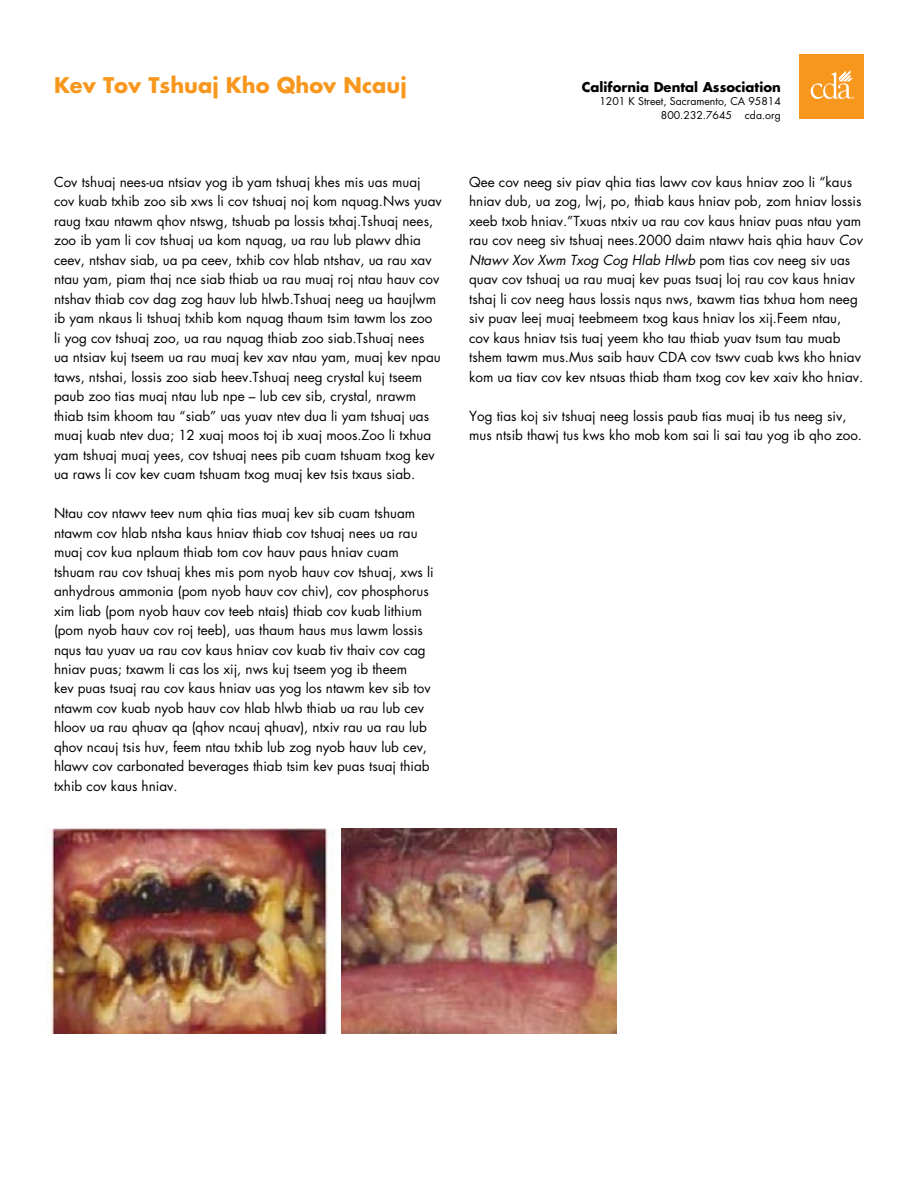
<style>
.page{position:relative;width:918px;height:1188px;background:#fff}
.page>*{position:absolute;margin:0;border:0;box-sizing:border-box;transform-origin:0 0}
.t1{font:700 21px "Futura Std";color:#f8971d}
.t2{font:13.5px/19.5px "Futura Std";color:#000}
.t3{font:700 13.2px "Futura Std";color:#000}
.t4{font:10.5px/13.5px "Futura Std";color:#000;text-align:right}
.t5{font:3.3px "Arial";color:#fff}
.s1{font-style:italic}
</style>
<div class="page">
<div style="left:799px;top:54px;width:65px;height:65px;background:#f8971d"></div>
<svg style="left:811px;top:70px;width:42px;height:29px"></svg>
<img style="left:49px;top:828px;width:285px;height:206px">
<img style="left:341px;top:828px;width:276px;height:206px">
<h1 class="t1" style="left:54px;top:75px;width:354px">Kev Tov Tshuaj Kho Qhov Ncauj</h1>
<p class="t2" style="left:54px;top:173px;width:389px">Cov tshuaj nees-ua ntsiav yog ib yam tshuaj khes mis uas muaj cov kuab txhib zoo sib xws li cov tshuaj noj kom nquag.Nws yuav raug txau ntawm qhov ntswg, tshuab pa lossis txhaj.Tshuaj nees, zoo ib yam li cov tshuaj ua kom nquag, ua rau lub plawv dhia ceev, ntshav siab, ua pa ceev, txhib cov hlab ntshav, ua rau xav ntau yam, piam thaj nce siab thiab ua rau muaj roj ntau hauv cov ntshav thiab cov dag zog hauv lub hlwb.Tshuaj neeg ua haujlwm ib yam nkaus li tshuaj txhib kom nquag thaum tsim tawm los zoo li yog cov tshuaj zoo, ua rau nquag thiab zoo siab.Tshuaj nees ua ntsiav kuj tseem ua rau muaj kev xav ntau yam, muaj kev npau taws, ntshai, lossis zoo siab heev.Tshuaj neeg crystal kuj tseem paub zoo tias muaj ntau lub npe – lub cev sib, crystal, nrawm thiab tsim khoom tau “siab” uas yuav ntev dua li yam tshuaj uas muaj kuab ntev dua; 12 xuaj moos toj ib xuaj moos.Zoo li txhua yam tshuaj muaj yees, cov tshuaj nees pib cuam tshuam txog kev ua raws li cov kev cuam tshuam txog muaj kev tsis txaus siab.</p>
<p class="t2" style="left:54px;top:504px;width:381px">Ntau cov ntawv teev num qhia tias muaj kev sib cuam tshuam ntawm cov hlab ntsha kaus hniav thiab cov tshuaj nees ua rau muaj cov kua nplaum thiab tom cov hauv paus hniav cuam tshuam rau cov tshuaj khes mis pom nyob hauv cov tshuaj, xws li anhydrous ammonia (pom nyob hauv cov chiv), cov phosphorus xim liab (pom nyob hauv cov teeb ntais) thiab cov kuab lithium (pom nyob hauv cov roj teeb), uas thaum haus mus lawm lossis nqus tau yuav ua rau cov kaus hniav cov kuab tiv thaiv cov cag hniav puas; txawm li cas los xij, nws kuj tseem yog ib theem<br>kev puas tsuaj rau cov kaus hniav uas yog los ntawm kev sib tov ntawm cov kuab nyob hauv cov hlab hlwb thiab ua rau lub cev hloov ua rau qhuav qa (qhov ncauj qhuav), ntxiv rau ua rau lub qhov ncauj tsis huv, feem ntau txhib lub zog nyob hauv lub cev, hlawv cov carbonated beverages thiab tsim kev puas tsuaj thiab txhib cov kaus hniav.</p>
<p class="t3" style="left:582px;top:80px;width:200px">California Dental Association</p>
<p class="t4" style="left:599px;top:96px;width:183px">1201 K Street, Sacramento, CA 95814<br>800.232.7645 cda.org</p>
<p class="t5" style="left:852px;top:96px;width:4px">®</p>
<p class="t2" style="left:469px;top:173px;width:396px">Qee cov neeg siv piav qhia tias lawv cov kaus hniav zoo li “kaus hniav dub, ua zog, lwj, po, thiab kaus hniav pob, zom hniav lossis xeeb txob hniav.”Txuas ntxiv ua rau cov kaus hniav puas ntau yam rau cov neeg siv tshuaj nees.2000 daim ntawv hais qhia hauv <span class="s1">Cov Ntawv Xov Xwm Txog Cog Hlab Hlwb</span> pom tias cov neeg siv uas quav cov tshuaj ua rau muaj kev puas tsuaj loj rau cov kaus hniav tshaj li cov neeg haus lossis nqus nws, txawm tias txhua hom neeg siv puav leej muaj teebmeem txog kaus hniav los xij.Feem ntau, cov kaus hniav tsis tuaj yeem kho tau thiab yuav tsum tau muab tshem tawm mus.Mus saib hauv CDA cov tswv cuab kws kho hniav kom ua tiav cov kev ntsuas thiab tham txog cov kev xaiv kho hniav.</p>
<p class="t2" style="left:469px;top:407px;width:394px">Yog tias koj siv tshuaj neeg lossis paub tias muaj ib tus neeg siv, mus ntsib thawj tus kws kho mob kom sai li sai tau yog ib qho zoo.</p>
</div>
